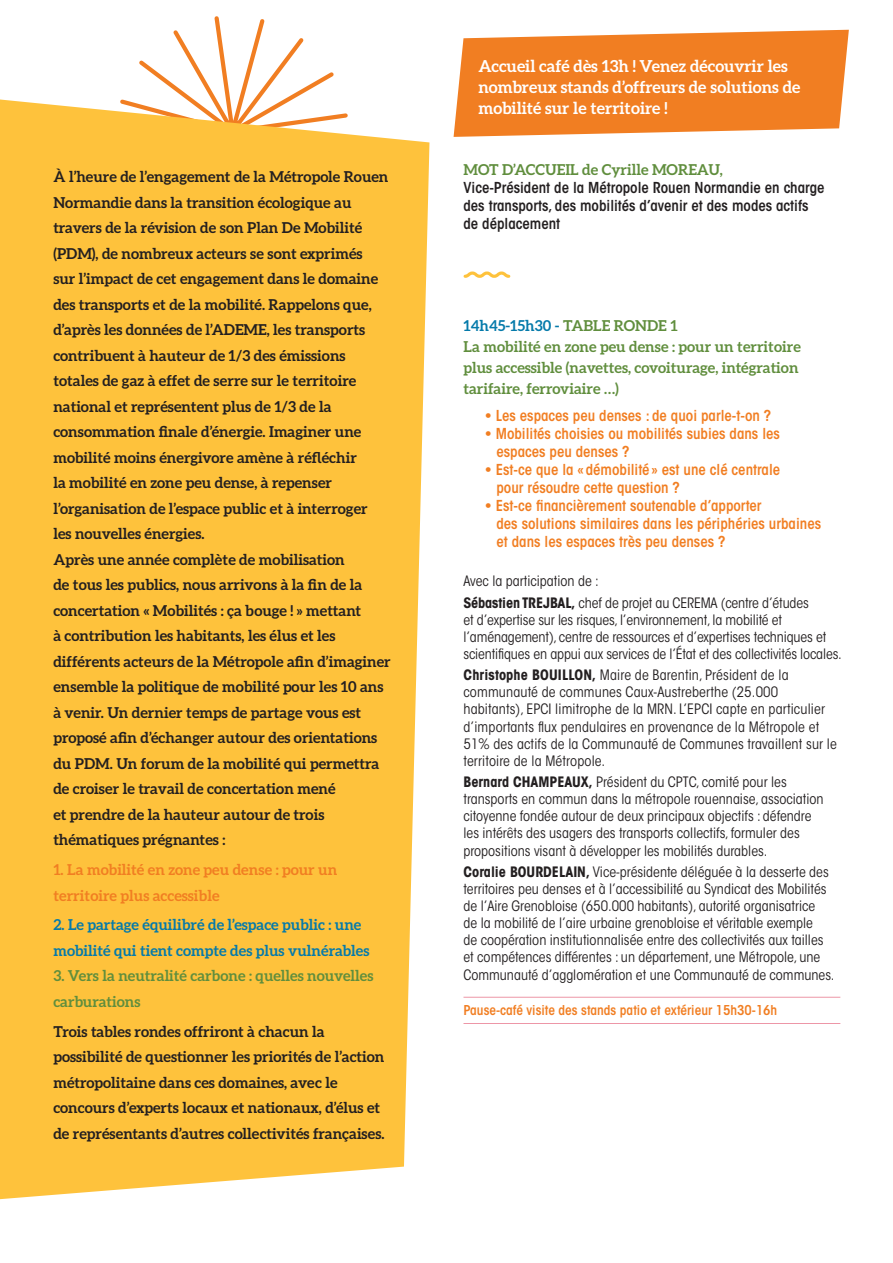
<style>
.page{position:relative;width:893px;height:1263px;background:#fff}
.page>*{position:absolute;margin:0;border:0;box-sizing:border-box;transform-origin:0 0}
.t1{font:700 16.5px/21px "Aleo";color:#fff}
.t2{font:700 15px/25.5px "Aleo";color:#231f20}
.t3{font:600 condensed 15px/18px "ITC Avant Garde Std";color:#f17e22}
.t4{font:700 15px/21px "Aleo";color:#608e3d}
.t5{font:600 condensed 15px/18px "ITC Avant Garde Std";color:#231f20}
.t6{font:700 15px/25.5px "Aleo";color:#057aaa}
.t7{font:700 15px/25.5px "Aleo";color:#f17e22}
.t8{font:condensed 14.25px/17.1px "ITC Avant Garde Std";color:#231f20}
.t9{font:600 condensed 13.5px "ITC Avant Garde Std";color:#f17e22}
.s1{color:#057aaa}
.s2{font-weight:700}
</style>
<div class="page">
<svg style="left:139px;top:16px;width:195px;height:83px"></svg>
<div style="left:0;top:99px;width:429px;height:1100px;background:#fec23c"></div>
<hr style="left:463px;top:997px;width:377px;height:1px;background:#ed96a7">
<hr style="left:463px;top:1023px;width:377px;height:1px;background:#ed96a7">
<svg style="left:463px;top:271px;width:48px;height:7px"></svg>
<svg style="left:454px;top:30px;width:395px;height:107px;background:#f28b38"></svg>
<p class="t2" style="left:53px;top:164px;width:339px">À l’heure de l’engagement de la Métropole Rouen Normandie dans la transition écologique au travers de la révision de son Plan De Mobilité (PDM), de nombreux acteurs se sont exprimés<br>sur l’impact de cet engagement dans le domaine des transports et de la mobilité. Rappelons que, d’après les données de l’ADEME, les transports contribuent à hauteur de 1/3 des émissions totales de gaz à effet de serre sur le territoire national et représentent plus de 1/3 de la consommation finale d’énergie. Imaginer une mobilité moins énergivore amène à réfléchir<br>la mobilité en zone peu dense, à repenser l’organisation de l’espace public et à interroger<br>les nouvelles énergies.<br>Après une année complète de mobilisation<br>de tous les publics, nous arrivons à la fin de la concertation « Mobilités : ça bouge ! » mettant<br>à contribution les habitants, les élus et les différents acteurs de la Métropole afin d’imaginer ensemble la politique de mobilité pour les 10 ans à venir. Un dernier temps de partage vous est proposé afin d’échanger autour des orientations du PDM. Un forum de la mobilité qui permettra de croiser le travail de concertation mené<br>et prendre de la hauteur autour de trois thématiques prégnantes :</p>
<p class="t7" style="left:53px;top:856px;width:285px">1. La mobilité en zone peu dense : pour un territoire plus accessible</p>
<p class="t6" style="left:53px;top:912px;width:318px">2. Le partage équilibré de l’espace public : une mobilité qui tient compte des plus vulnérables</p>
<p class="t4" style="left:53px;top:963px;width:321px;line-height:25.5px">3. Vers la neutralité carbone : quelles nouvelles carburations</p>
<p class="t2" style="left:53px;top:1018px;width:333px">Trois tables rondes offriront à chacun la possibilité de questionner les priorités de l’action métropolitaine dans ces domaines, avec le concours d’experts locaux et nationaux, d’élus et de représentants d’autres collectivités françaises.</p>
<p class="t1" style="left:478px;top:55px;width:323px">Accueil café dès 13h ! Venez découvrir les nombreux stands d’offreurs de solutions de mobilité sur le territoire !</p>
<p class="t4" style="left:463px;top:159px;width:261px">MOT D’ACCUEIL de Cyrille MOREAU,</p>
<p class="t5" style="left:463px;top:179px;width:362px">Vice-Président de la Métropole Rouen Normandie en charge des transports, des mobilités d’avenir et des modes actifs de déplacement</p>
<p class="t4" style="left:463px;top:315px;width:339px"><span class="s1">14h45-15h30 -</span> TABLE RONDE 1<br>La mobilité en zone peu dense : pour un territoire plus accessible (navettes, covoiturage, intégration tarifaire, ferroviaire …)</p>
<p class="t3" style="left:485px;top:406px;width:288px">• Les espaces peu denses : de quoi parle-t-on ?</p>
<p class="t3" style="left:496px;top:424px;width:285px;text-indent:-12px">• Mobilités choisies ou mobilités subies dans les espaces peu denses ?</p>
<p class="t3" style="left:496px;top:460px;width:285px;text-indent:-12px">• Est-ce que la « démobilité » est une clé centrale pour résoudre cette question ?</p>
<p class="t3" style="left:496px;top:496px;width:326px;text-indent:-12px">• Est-ce financièrement soutenable d’apporter<br>des solutions similaires dans les périphéries urbaines et dans les espaces très peu denses ?</p>
<p class="t8" style="left:463px;top:570px;width:347px;line-height:21.3px">Avec la participation de :<br><span class="s2">Sébastien TREJBAL,</span> chef de projet au CEREMA (centre d’études</p>
<p class="t8" style="left:463px;top:611px;width:380px">et d’expertise sur les risques, l’environnement, la mobilité et l’aménagement), centre de ressources et d’expertises techniques et scientifiques en appui aux services de l’État et des collectivités locales.</p>
<p class="t8" style="left:463px;top:667px;width:375px"><span class="s2">Christophe BOUILLON,</span> Maire de Barentin, Président de la communauté de communes Caux-Austreberthe (25.000 habitants), EPCI limitrophe de la MRN. L’EPCI capte en particulier d’importants flux pendulaires en provenance de la Métropole et 51% des actifs de la Communauté de Communes travaillent sur le territoire de la Métropole.</p>
<p class="t8" style="left:463px;top:773px;width:362px"><span class="s2">Bernard CHAMPEAUX,</span> Président du CPTC, comité pour les transports en commun dans la métropole rouennaise, association citoyenne fondée autour de deux principaux objectifs : défendre les intérêts des usagers des transports collectifs, formuler des propositions visant à développer les mobilités durables.</p>
<p class="t8" style="left:463px;top:863px;width:373px"><span class="s2">Coralie BOURDELAIN,</span> Vice-présidente déléguée à la desserte des territoires peu denses et à l’accessibilité au Syndicat des Mobilités de l’Aire Grenobloise (650.000 habitants), autorité organisatrice<br>de la mobilité de l’aire urbaine grenobloise et véritable exemple<br>de coopération institutionnalisée entre des collectivités aux tailles et compétences différentes : un département, une Métropole, une Communauté d’agglomération et une Communauté de communes.</p>
<p class="t9" style="left:463px;top:1001px;width:315px">Pause-café visite des stands patio et extérieur 15h30-16h</p>
</div>
